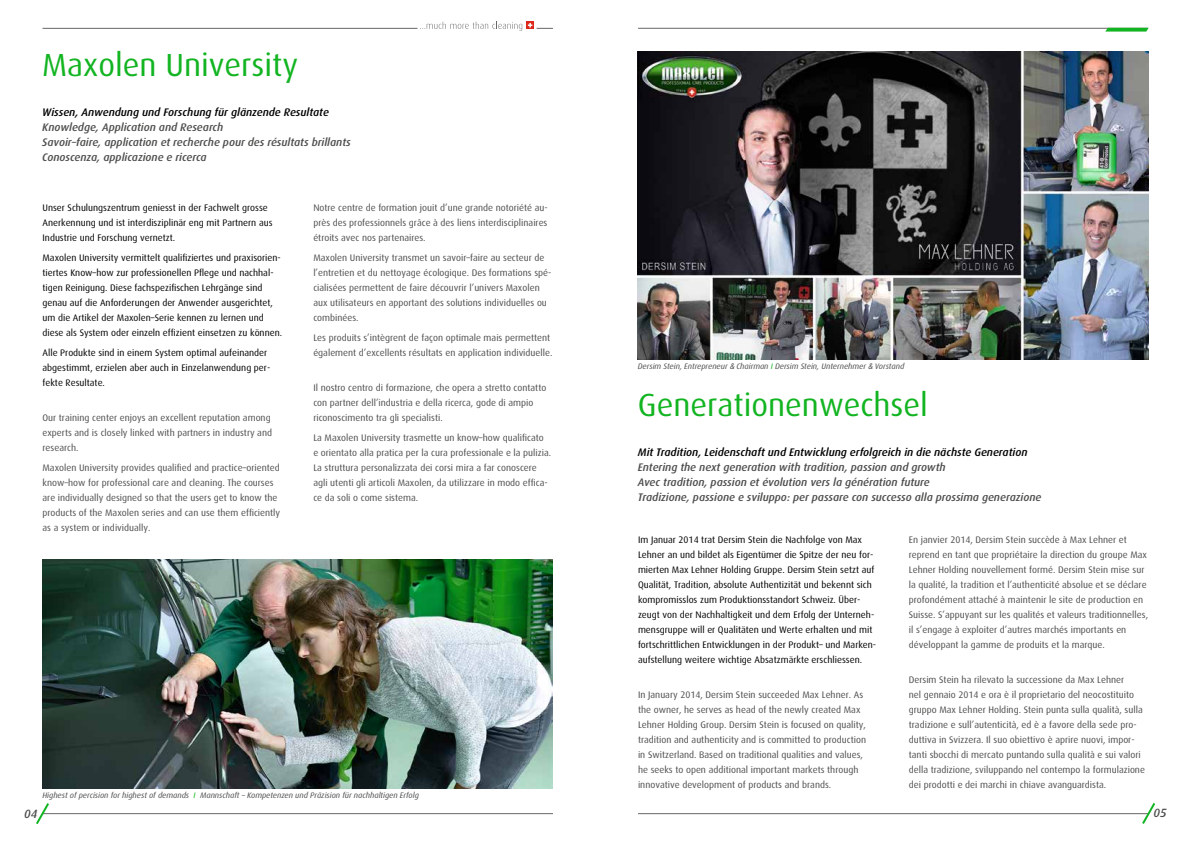
<style>
.page{position:relative;width:1191px;height:842px;background:#fff}
.page>*{position:absolute;margin:0;border:0;box-sizing:border-box;transform-origin:0 0}
.t1{font:32px "Dax";color:#12b421}
.t2{font:italic 500 12px "Dax";color:#4d4d4c}
.t3{font:italic 500 11px/15px "Dax";color:#4d4d4c}
.t4{font:italic 500 11px "Dax";color:#000}
.t5{font:9.5px/15px "Dax";color:#4d4d4c}
.t6{font:9.5px/15px "Dax";color:#000}
.t7{font:italic 8px "Dax";color:#4d4d4c}
.s1{color:#12b421}
.s2{font-family:"Helvetica Neue LT Pro";font-stretch:condensed}
</style>
<div class="page">
<hr style="left:638px;top:28px;width:509px;height:1px;background:#676767">
<svg style="left:1105px;top:28px;width:43px;height:4px"></svg>
<hr style="left:638px;top:813px;width:510px;height:1px;background:#676767">
<svg style="left:1140px;top:803px;width:16px;height:21px"></svg>
<img style="left:638px;top:51px;width:510px;height:308px">
<hr style="left:43px;top:813px;width:510px;height:1px;background:#676767">
<hr style="left:43px;top:28px;width:374px;height:1px;background:#676767">
<svg style="left:420px;top:22px;width:102px;height:9px"></svg>
<svg style="left:526px;top:22px;width:8px;height:7px"></svg>
<svg style="left:528px;top:23px;width:25px;height:6px"></svg>
<svg style="left:36px;top:803px;width:15px;height:21px"></svg>
<img style="left:42px;top:559px;width:511px;height:229px">
<h1 class="t1" style="left:42px;top:47px;width:257px">Maxolen University</h1>
<p class="t4" style="left:42px;top:106px;width:288px">Wissen, Anwendung und Forschung für glänzende Resultate</p>
<p class="t3" style="left:42px;top:120px;width:310px">Knowledge, Application and Research<br>Savoir–faire, application et recherche pour des résultats brillants<br>Conoscenza, applicazione e ricerca</p>
<p class="t6" style="left:43px;top:200px;width:231px">Unser Schulungszentrum geniesst in der Fachwelt grosse<br>Anerkennung und ist interdisziplinär eng mit Partnern aus<br>Industrie und Forschung vernetzt.</p>
<p class="t6" style="left:43px;top:250px;width:241px">Maxolen University vermittelt qualifiziertes und praxisorien&shy;tiertes Know–how zur professionellen Pflege und nachhal&shy;tigen Reinigung. Diese fachspezifischen Lehrgänge sind genau auf die Anforderungen der Anwender ausgerichtet, um die Artikel der Maxolen–Serie kennen zu lernen und diese als System oder einzeln effizient einsetzen zu können.</p>
<p class="t6" style="left:43px;top:345px;width:229px">Alle Produkte sind in einem System optimal aufeinander abgestimmt, erzielen aber auch in Einzelanwendung per&shy;fekte Resultate.</p>
<p class="t5" style="left:43px;top:410px;width:231px">Our training center enjoys an excellent reputation among experts and is closely linked with partners in industry and research.</p>
<p class="t5" style="left:43px;top:460px;width:239px">Maxolen University provides qualified and practice–oriented know–how for professional care and cleaning. The courses are individually designed so that the users get to know the products of the Maxolen series and can use them efficiently as a system or individually.</p>
<p class="t5" style="left:313px;top:200px;width:236px;text-align:justify">Notre centre de formation jouit d’une grande notoriété au&shy;près des professionnels grâce à des liens interdisciplinaires étroits avec nos partenaires.</p>
<p class="t5" style="left:313px;top:250px;width:240px">Maxolen University transmet un savoir–faire au secteur de l’entretien et du nettoyage écologique. Des formations spé&shy;cialisées permettent de faire découvrir l’univers Maxolen aux utilisateurs en apportant des solutions individuelles ou combinées.</p>
<p class="t5" style="left:313px;top:330px;width:241px">Les produits s’intègrent de façon optimale mais permettent également d’excellents résultats en application individuelle.</p>
<p class="t5" style="left:313px;top:380px;width:234px">Il nostro centro di formazione, che opera a stretto contatto con partner dell’industria e della ricerca, gode di ampio riconoscimento tra gli specialisti.</p>
<p class="t5" style="left:313px;top:430px;width:239px">La Maxolen University trasmette un know–how qualificato<br>e orientato alla pratica per la cura professionale e la pulizia.<br>La struttura personalizzata dei corsi mira a far conoscere agli utenti gli articoli Maxolen, da utilizzare in modo effica&shy;ce da soli o come sistema.</p>
<p class="t7" style="left:42px;top:791px;width:378px">Highest of percision for highest of demands <span class="s1">I</span> Mannschaft – Kompetenzen und Präzision für nachhaltigen Erfolg</p>
<p class="t2" style="left:24px;top:807px;width:15px">04</p>
<p class="t7" style="left:638px;top:362px;width:268px">Dersim Stein, Entrepreneur <span class="s2">&amp;</span> Chairman <span class="s1">I</span> Dersim Stein, Unternehmer <span class="s2">&amp;</span> Vorstand</p>
<h1 class="t1" style="left:638px;top:387px;width:292px">Generationenwechsel</h1>
<p class="t4" style="left:638px;top:446px;width:391px">Mit Tradition, Leidenschaft und Entwicklung erfolgreich in die nächste Generation</p>
<p class="t3" style="left:638px;top:460px;width:405px">Entering the next generation with tradition, passion and growth<br>Avec tradition, passion et évolution vers la génération future<br>Tradizione, passione e sviluppo: per passare con successo alla prossima generazione</p>
<p class="t6" style="left:638px;top:532px;width:240px">Im Januar 2014 trat Dersim Stein die Nachfolge von Max Lehner an und bildet als Eigentümer die Spitze der neu for&shy;mierten Max Lehner Holding Gruppe. Dersim Stein setzt auf Qualität, Tradition, absolute Authentizität und bekennt sich kompromisslos zum Produktionsstandort Schweiz. Über&shy;zeugt von der Nachhaltigkeit und dem Erfolg der Unterneh&shy;mensgruppe will er Qualitäten und Werte erhalten und mit fortschrittlichen Entwicklungen in der Produkt– und Marken&shy;aufstellung weitere wichtige Absatzmärkte erschliessen.</p>
<p class="t5" style="left:638px;top:687px;width:229px">In January 2014, Dersim Stein succeeded Max Lehner. As the owner, he serves as head of the newly created Max Lehner Holding Group. Dersim Stein is focused on quality, tradition and authenticity and is committed to production in Switzerland. Based on traditional qualities and values, he seeks to open additional important markets through innovative development of products and brands.</p>
<p class="t5" style="left:909px;top:532px;width:241px">En janvier 2014, Dersim Stein succède à Max Lehner et reprend en tant que propriétaire la direction du groupe Max Lehner Holding nouvellement formé. Dersim Stein mise sur la qualité, la tradition et l’authenticité absolue et se déclare profondément attaché à maintenir le site de production en Suisse. S’appuyant sur les qualités et valeurs traditionnelles, il s’engage à exploiter d’autres marchés importants en développant la gamme de produits et la marque.</p>
<p class="t5" style="left:909px;top:672px;width:238px">Dersim Stein ha rilevato la successione da Max Lehner<br>nel gennaio 2014 e ora è il proprietario del neocostituito gruppo Max Lehner Holding. Stein punta sulla qualità, sulla tradizione e sull’autenticità, ed è a favore della sede pro&shy;duttiva in Svizzera. Il suo obiettivo è aprire nuovi, impor&shy;tanti sbocchi di mercato puntando sulla qualità e sui valori della tradizione, sviluppando nel contempo la formulazione dei prodotti e dei marchi in chiave avanguardista.</p>
<p class="t2" style="left:1153px;top:806px;width:15px">05</p>
</div>
